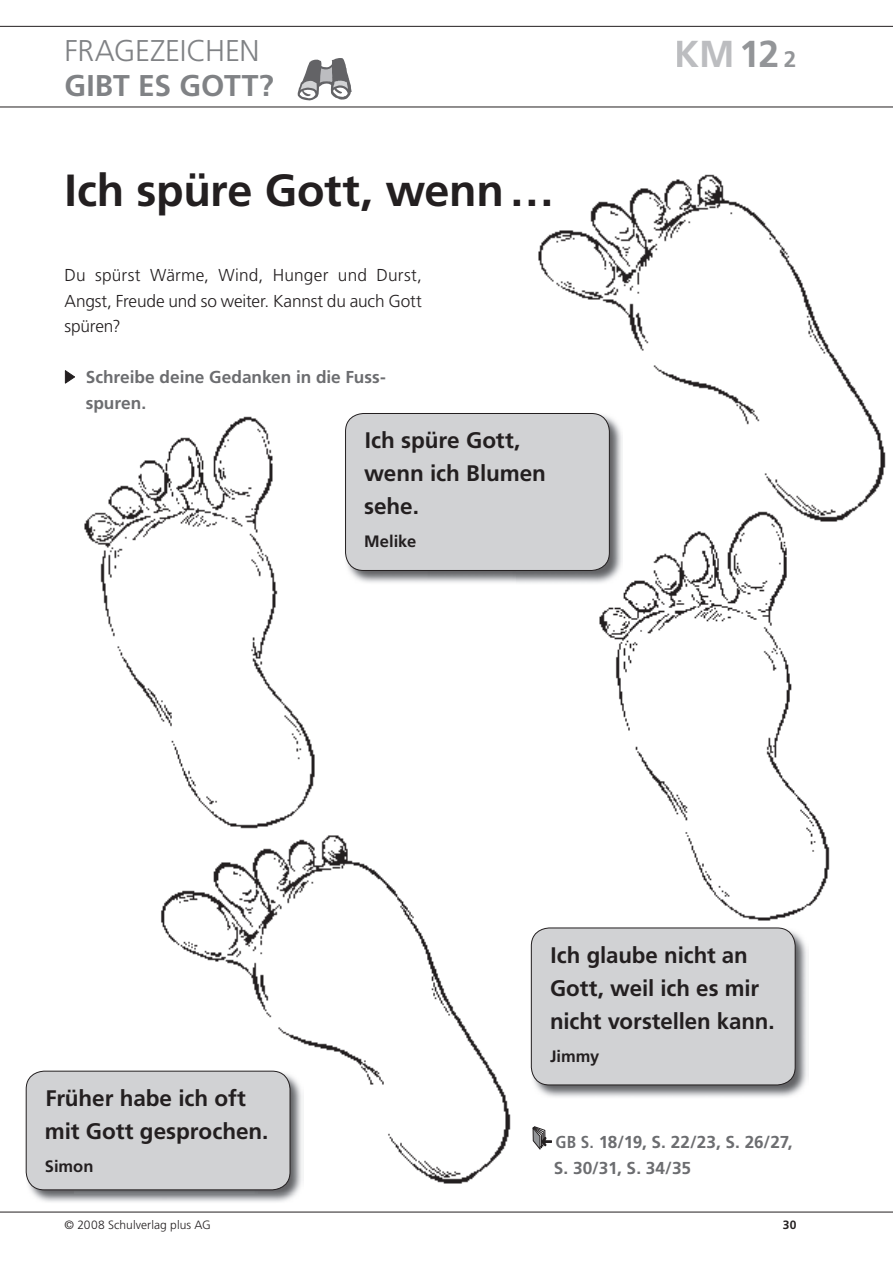
<style>
.page{position:relative;width:893px;height:1263px;background:#fff}
.page>*{position:absolute;margin:0;border:0;box-sizing:border-box;transform-origin:0 0}
.t1{font:700 45px "Frutiger";letter-spacing:-.005em;color:#231f20}
.t2{font:700 37.5px "Frutiger";color:#bcbdc0}
.t3{font:300 30px "Frutiger";letter-spacing:-.01em;color:#808285}
.t4{font:700 30px "Frutiger";color:#808285}
.t5{font:700 22.5px/33px "Frutiger";letter-spacing:-.005em;color:#231f20}
.t6{font:300 17.25px/25.5px "Frutiger";letter-spacing:-.01em;color:#231f20;text-align:justify}
.t7{font:700 17.25px/25.5px "Frutiger";color:#6c6d70}
.t8{font:700 16.5px "Frutiger";color:#231f20}
.t9{font:300 12px "Frutiger";letter-spacing:.005em;color:#231f20}
.t10{font:700 12px "Frutiger";color:#231f20}
.s1{color:#939598}
.s2{font-size:22.5px;color:#939598}
.s3{font-stretch:condensed}
</style>
<div class="page">
<hr style="left:0;top:107px;width:892px;height:1px;background:#231f20">
<hr style="left:0;top:26px;width:892px;height:1px;background:#231f20">
<svg style="left:297px;top:58px;width:54px;height:43px"></svg>
<hr style="left:0;top:1212px;width:892px;height:1px;background:#231f20">
<img style="left:84px;top:416px;width:427px;height:768px">
<svg style="left:65px;top:370px;width:10px;height:14px"></svg>
<img style="left:345px;top:413px;width:244px;height:171px">
<div style="left:345px;top:413px;width:264px;height:157px;background:#d1d2d4;border-radius:18px"></div>
<div style="left:345px;top:413px;width:264px;height:158px;border:1px solid #231f20;border-radius:18px"></div>
<img style="left:25px;top:1070px;width:271px;height:132px">
<img style="left:75px;top:1070px;width:228px;height:124px">
<div style="left:26px;top:1071px;width:264px;height:119px;background:#d1d2d4;border-radius:18px"></div>
<div style="left:26px;top:1071px;width:264px;height:119px;border:1px solid #231f20;border-radius:18px"></div>
<svg style="left:532px;top:1126px;width:19px;height:24px"></svg>
<img style="left:530px;top:927px;width:278px;height:170px">
<div style="left:531px;top:928px;width:264px;height:157px;background:#d1d2d4;border-radius:18px"></div>
<div style="left:531px;top:928px;width:264px;height:157px;border:1px solid #231f20;border-radius:18px"></div>
<img style="left:532px;top:174px;width:354px;height:348px">
<img style="left:589px;top:503px;width:243px;height:418px">
<h3 class="t3" style="left:64px;top:34px;width:196px">FRAGEZEICHEN</h3>
<h3 class="t4" style="left:64px;top:68px;width:211px">GIBT ES GOTT?</h3>
<h1 class="t1" style="left:64px;top:164px;width:491px">Ich spüre Gott, wenn …</h1>
<p class="t6" style="left:64px;top:262px;width:359px">Du spürst Wärme, Wind, Hunger und Durst, Angst, Freude und so weiter. Kannst du auch Gott spüren?</p>
<p class="t7" style="left:86px;top:364px;width:301px">Schreibe deine Gedanken in die Fuss&shy;spuren.</p>
<p class="t5" style="left:364px;top:424px;width:183px">Ich spüre Gott, wenn ich Blumen sehe.</p>
<p class="t8" style="left:364px;top:532px;width:53px">Melike</p>
<h2 class="t2" style="left:674px;top:31px;width:124px">KM<span class="s1">12</span> <span class="s2">2</span></h2>
<p class="t5" style="left:45px;top:1081px;width:225px">Früher habe ich oft mit Gott gesprochen.</p>
<p class="t8" style="left:45px;top:1156px;width:50px">Simon</p>
<p class="t9" style="left:64px;top:1218px;width:148px">© 2008 Schulverlag plus AG</p>
<p class="t5" style="left:550px;top:938px;width:226px">Ich glaube nicht an<br>Gott, weil ich es mir nicht vorstellen kann.</p>
<p class="t8" style="left:550px;top:1046px;width:51px">Jimmy</p>
<p class="t7" style="left:553px;top:1129px;width:240px"><span class="s3">GB S.</span> 18/19, S. 22/23, S. 26/27,<br>S. 30/31, S. 34/35</p>
<p class="t10" style="left:782px;top:1218px;width:15px">30</p>
</div>
